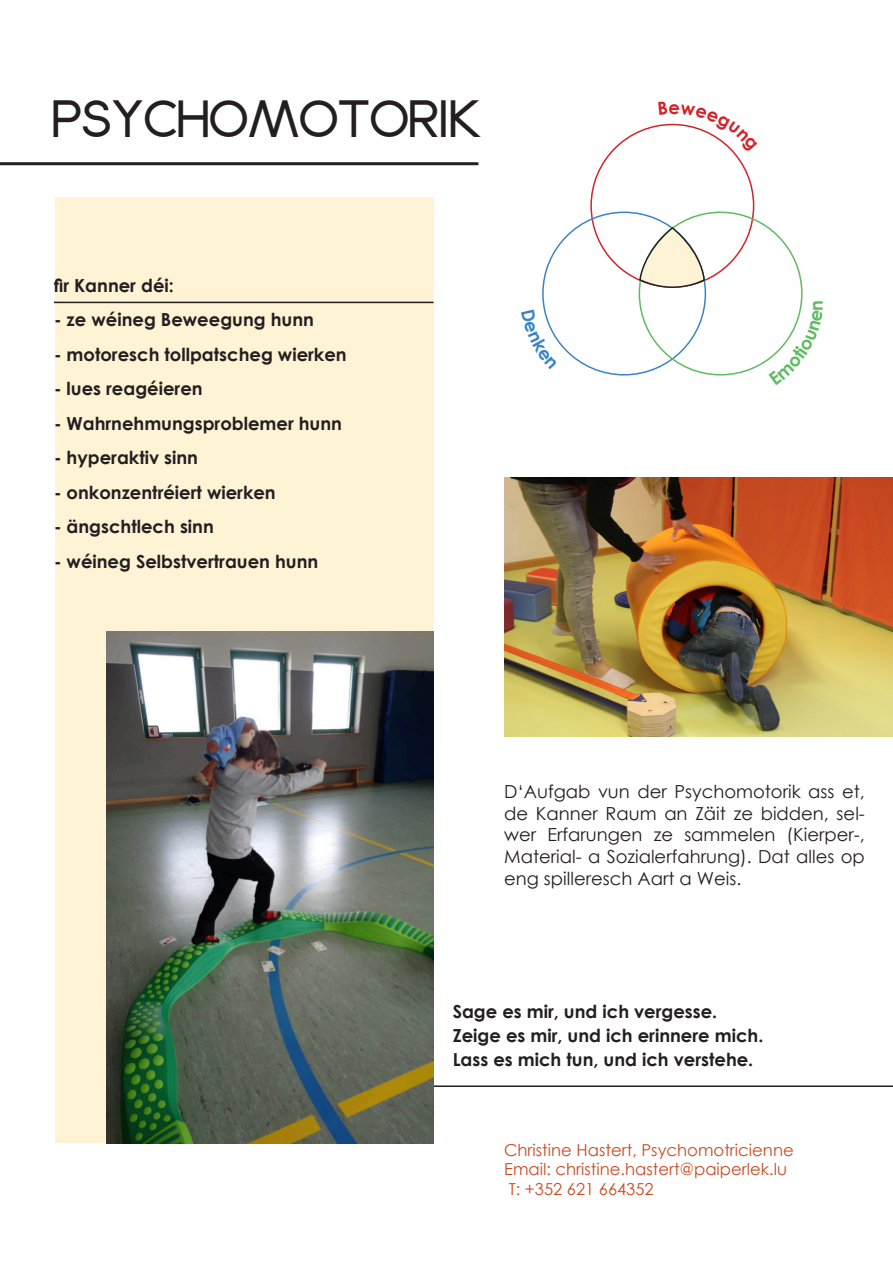
<style>
.page{position:relative;width:893px;height:1263px;background:#fff}
.page>*{position:absolute;margin:0;border:0;box-sizing:border-box;transform-origin:0 0}
.t1{font:49.5px "Anke";color:#231f20}
.t2{font:700 18px "Century Gothic";color:#231f20}
.t3{font:18px/21.6px "Century Gothic";color:#231f20;text-align:justify}
.t4{font:700 18px "Century Gothic";color:#d1232a}
.t5{font:700 18px "Century Gothic";color:#5ebb5f}
.t6{font:16.5px "Century Gothic";color:#c74c23}
</style>
<div class="page">
<div style="left:55px;top:198px;width:379px;height:945px;background:#fef3d4"></div>
<img style="left:504px;top:477px;width:389px;height:260px">
<hr style="left:54px;top:302px;width:380px;height:1px;background:#231f20">
<hr style="left:434px;top:1085px;width:459px;height:2px;background:#231f20">
<hr style="left:0;top:162px;width:478px;height:3px;background:#231f20">
<svg style="left:638px;top:228px;width:68px;height:76px"></svg>
<img style="left:106px;top:631px;width:328px;height:512px">
<svg style="left:680px;top:124px;width:55px;height:29px"></svg>
<svg style="left:768px;top:310px;width:33px;height:51px"></svg>
<svg style="left:543px;top:309px;width:14px;height:32px"></svg>
<p class="t1" style="left:53px;top:85px;width:430px">PSYCHOMOTORIK</p>
<p class="t4" style="left:668px;top:94px;width:13px">e</p>
<p class="t2" style="left:54px;top:272px;width:121px">fir Kanner déi:</p>
<p class="t2" style="left:54px;top:306px;width:261px">- ze wéineg Beweegung hunn</p>
<p class="t2" style="left:54px;top:341px;width:294px">- motoresch tollpatscheg wierken</p>
<p class="t2" style="left:54px;top:375px;width:150px">- lues reagéieren</p>
<p class="t2" style="left:54px;top:410px;width:289px">- Wahrnehmungsproblemer hunn</p>
<p class="t2" style="left:54px;top:444px;width:145px">- hyperaktiv sinn</p>
<p class="t2" style="left:54px;top:479px;width:223px">- onkonzentréiert wierken</p>
<p class="t2" style="left:54px;top:513px;width:161px">- ängschtlech sinn</p>
<p class="t2" style="left:54px;top:548px;width:266px">- wéineg Selbstvertrauen hunn</p>
<p class="t5" style="left:802px;top:311px;width:12px;rotate:-90deg">n</p>
<p class="t3" style="left:504px;top:780px;width:362px">D‘Aufgab vun der Psychomotorik ass et, de Kanner Raum an Zäit ze bidden, sel&shy;wer Erfarungen ze sammelen (Kierper-, Material- a Sozialerfahrung). Dat alles op eng spilleresch Aart a Weis.</p>
<p class="t2" style="left:453px;top:998px;width:266px">Sage es mir, und ich vergesse.</p>
<p class="t2" style="left:453px;top:1022px;width:312px">Zeige es mir, und ich erinnere mich.</p>
<p class="t2" style="left:453px;top:1046px;width:302px">Lass es mich tun, und ich verstehe.</p>
<p class="t6" style="left:504px;top:1138px;width:291px">Christine Hastert, Psychomotricienne</p>
<p class="t6" style="left:504px;top:1158px;width:284px">Email: christine.hastert@paiperlek.lu</p>
<p class="t6" style="left:509px;top:1178px;width:147px">T: +352 621 664352</p>
</div>
